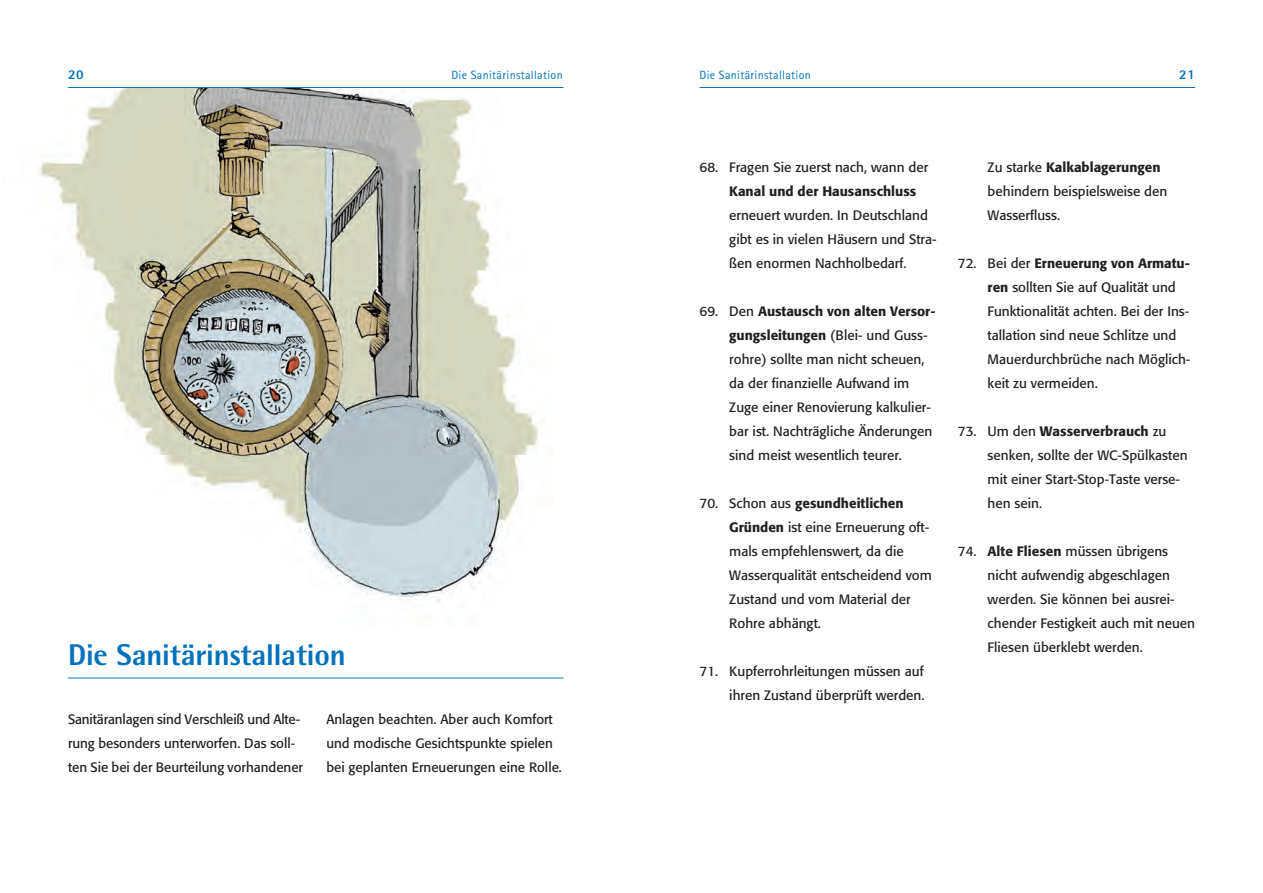
<style>
.page{position:relative;width:1263px;height:893px;background:#fff}
.page>*{position:absolute;margin:0;border:0;box-sizing:border-box;transform-origin:0 0}
.t1{font:800 30px "AT Rotis Semi Sans";letter-spacing:-.005em;color:#0072bc}
.t2{font:13.5px/24px "Formata";color:#231f20}
.t3{font:500 13.5px "Formata";color:#231f20}
.t4{font:800 13.5px "AT Rotis Sans Serif";color:#0072bc}
.t5{font:12px "AT Rotis Sans Serif";letter-spacing:.025em;color:#0072bc}
.s1{font-weight:500}
</style>
<div class="page">
<img style="left:38px;top:88px;width:506px;height:515px">
<hr style="left:699px;top:87px;width:496px;height:1px;background:#0072bc">
<hr style="left:68px;top:87px;width:495px;height:1px;background:#0072bc">
<hr style="left:68px;top:678px;width:495px;height:1px;background:#0072bc">
<p class="t4" style="left:68px;top:65px;width:17px">20</p>
<p class="t5" style="left:451px;top:67px;width:113px">Die Sanitärinstallation</p>
<p class="t5" style="left:699px;top:67px;width:113px">Die Sanitärinstallation</p>
<p class="t4" style="left:1179px;top:65px;width:17px">21</p>
<h1 class="t1" style="left:68px;top:636px;width:279px">Die Sanitärinstallation</h1>
<p class="t2" style="left:68px;top:707px;width:237px">Sanitäranlagen sind Verschleiß und Alte&shy;rung besonders unterworfen. Das soll&shy;ten Sie bei der Beurteilung vorhandener</p>
<p class="t2" style="left:326px;top:707px;width:236px">Anlagen beachten. Aber auch Komfort und modische Gesichtspunkte spielen bei geplanten Erneuerungen eine Rolle.</p>
<p class="t2" style="left:699px;top:155px;width:230px">68. Fragen Sie zuerst nach, wann der</p>
<p class="t3" style="left:729px;top:183px;width:188px">Kanal und der Hausanschluss</p>
<p class="t2" style="left:729px;top:204px;width:209px">erneuert wurden. In Deutschland gibt es in vielen Häusern und Stra&shy;ßen enormen Nachholbedarf.</p>
<p class="t2" style="left:729px;top:300px;width:208px;text-indent:-30px">69. Den <span class="s1">Austausch von alten Versor&shy;gungsleitungen</span> (Blei- und Guss&shy;rohre) sollte man nicht scheuen, da der finanzielle Aufwand im Zuge einer Renovierung kalkulier&shy;bar ist. Nachträgliche Änderungen sind meist wesentlich teurer.</p>
<p class="t2" style="left:729px;top:492px;width:204px;text-indent:-30px">70. Schon aus <span class="s1">gesundheitlichen<br>Gründen</span> ist eine Erneuerung oft&shy;mals empfehlenswert, da die<br>Wasserqualität entscheidend vom<br>Zustand und vom Material der<br>Rohre abhängt.</p>
<p class="t2" style="left:699px;top:660px;width:226px;text-align:right">71. Kupferrohrleitungen müssen auf ihren Zustand überprüft werden.</p>
<p class="t2" style="left:988px;top:156px;width:181px">Zu starke <span class="s1">Kalkablagerungen </span>behindern beispielsweise den<br>Wasserfluss.</p>
<p class="t2" style="left:988px;top:252px;width:204px;text-indent:-30px">72. Bei der <span class="s1">Erneuerung von Armatu&shy;ren</span> sollten Sie auf Qualität und<br>Funktionalität achten. Bei der Ins&shy;tallation sind neue Schlitze und<br>Mauerdurchbrüche nach Möglich&shy;keit zu vermeiden.</p>
<p class="t2" style="left:988px;top:420px;width:201px;text-indent:-30px">73. Um den <span class="s1">Wasserverbrauch</span> zu senken, sollte der WC-Spülkasten mit einer Start-Stop-Taste verse&shy;hen sein.</p>
<p class="t2" style="left:988px;top:540px;width:209px;text-indent:-30px">74. <span class="s1">Alte Fliesen</span> müssen übrigens nicht aufwendig abgeschlagen werden. Sie können bei ausrei&shy;chender Festigkeit auch mit neuen<br>Fliesen überklebt werden.</p>
</div>
